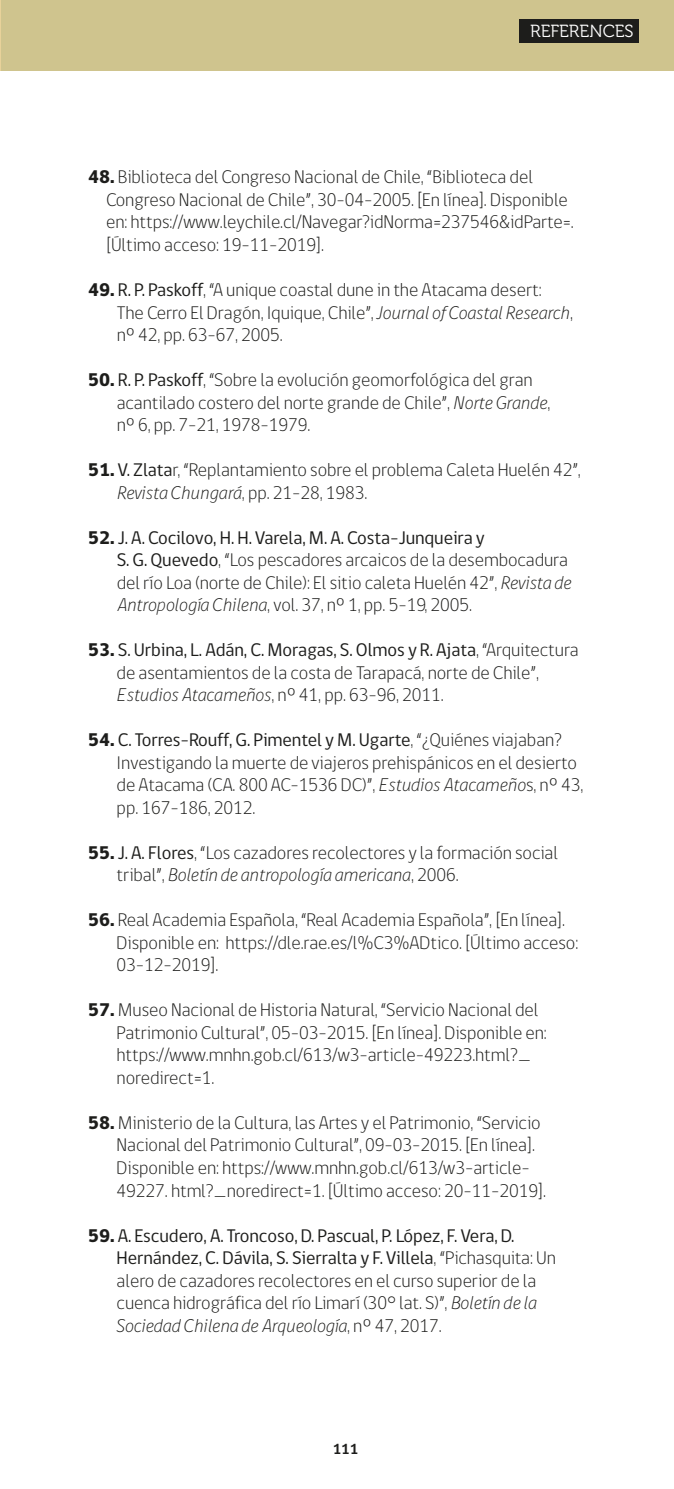
<style>
.page{position:relative;width:674px;height:1489px;background:#fff}
.page>*{position:absolute;margin:0;border:0;box-sizing:border-box;transform-origin:0 0}
.t1{font:300 18.75px/22.5px "gob CL";letter-spacing:-.005em;color:#1d1d1b}
.t2{font:italic 100 18.75px "Digna";letter-spacing:-.015em;color:#1d1d1b}
.t3{font:17.5px "Museo 300";color:#fff}
.t4{font:700 15px "gob CL";color:#1d1d1b}
.s1{font-weight:800}
.s2{font-weight:400}
.s3{font-family:"Digna";font-weight:100;font-style:italic}
.s4{font-family:"gob CL";font-weight:300;font-style:normal}
</style>
<div class="page">
<div style="left:0;top:0;width:673px;height:71px;background:#cfc48e"></div>
<div style="left:519px;top:19px;width:119px;height:24px;background:#1d1d1b"></div>
<p class="t3" style="left:529px;top:21px;width:105px">REFERENCES</p>
<p class="t1" style="left:106px;top:166px;width:469px;text-indent:-18px"><span class="s1">48.</span> Biblioteca del Congreso Nacional de Chile, “Biblioteca del Congreso Nacional de Chile”, 30-04-2005. [En línea]. Disponible en: https://www.leychile.cl/Navegar?idNorma=237546&amp;idParte=. [Último acceso: 19-11-2019].</p>
<p class="t1" style="left:117px;top:279px;width:457px;text-indent:-28px"><span class="s1">49.</span> <span class="s2">R. P. Paskoff</span>, “A unique coastal dune in the Atacama desert:<br>The Cerro El Dragón, Iquique, Chile”, <span class="s3">Journal of Coastal Research</span>, nº 42, pp. 63-67, 2005.</p>
<p class="t1" style="left:117px;top:369px;width:435px;text-indent:-28px"><span class="s1">50.</span> <span class="s2">R. P. Paskoff</span>, “Sobre la evolución geomorfológica del gran acantilado costero del norte grande de Chile”, <span class="s3">Norte Grande</span>, nº 6, pp. 7-21, 1978-1979.</p>
<p class="t1" style="left:88px;top:459px;width:494px"><span class="s1">51.</span> <span class="s2">V. Zlata</span>r, “Replantamiento sobre el problema Caleta Huelén 42”,</p>
<p class="t2" style="left:117px;top:482px;width:252px">Revista Chungará<span class="s4">, pp. 21-28, 1983.</span></p>
<p class="t1" style="left:117px;top:526px;width:456px;text-indent:-28px"><span class="s1">52.</span> <span class="s2">J. A. Cocilovo, H. H. Varela, M. A. Costa-Junqueira y<br>S. G. Quevedo</span>, “Los pescadores arcaicos de la desembocadura del río Loa (norte de Chile): El sitio caleta Huelén 42”, <span class="s3">Revista de Antropología Chilena</span>, vol. 37, nº 1, pp. 5-19, 2005.</p>
<p class="t1" style="left:117px;top:639px;width:463px;text-indent:-28px"><span class="s1">53.</span> <span class="s2">S. Urbina, L. Adán, C. Moragas, S. Olmos y R. Ajata</span>, “Arquitectura de asentamientos de la costa de Tarapacá, norte de Chile”,<br><span class="s3">Estudios Atacameños</span>, nº 41, pp. 63-96, 2011.</p>
<p class="t1" style="left:117px;top:729px;width:468px;text-indent:-28px"><span class="s1">54.</span> <span class="s2">C. Torres-Rouff, G. Pimentel y M. Ugarte</span>, “¿Quiénes viajaban?<br>Investigando la muerte de viajeros prehispánicos en el desierto de Atacama (CA. 800 AC-1536 DC)”, <span class="s3">Estudios Atacameño</span>s, nº 43, pp. 167-186, 2012.</p>
<p class="t1" style="left:88px;top:841px;width:471px"><span class="s1">55.</span> <span class="s2">J. A. Flores</span>, “Los cazadores recolectores y la formación social</p>
<p class="t2" style="left:117px;top:864px;width:343px"><span class="s4">tribal”,</span> Boletín de antropología americana<span class="s4">, 2006.</span></p>
<p class="t1" style="left:117px;top:909px;width:463px;text-indent:-28px"><span class="s1">56.</span> Real Academia Española, “Real Academia Española”, [En línea].<br>Disponible en: https://dle.rae.es/l%C3%ADtico. [Último acceso:<br>03-12-2019].</p>
<p class="t1" style="left:117px;top:999px;width:431px;text-indent:-28px"><span class="s1">57.</span> Museo Nacional de Historia Natural, “Servicio Nacional del Patrimonio Cultural”, 05-03-2015. [En línea]. Disponible en: https://www.mnhn.gob.cl/613/w3-article-49223.html?_ noredirect=1.</p>
<p class="t1" style="left:117px;top:1111px;width:430px;text-indent:-28px"><span class="s1">58.</span> Ministerio de la Cultura, las Artes y el Patrimonio, “Servicio Nacional del Patrimonio Cultural”, 09-03-2015. [En línea].<br>Disponible en: https://www.mnhn.gob.cl/613/w3-article-49227. html?_noredirect=1. [Último acceso: 20-11-2019].</p>
<p class="t1" style="left:117px;top:1224px;width:440px;text-indent:-28px"><span class="s1">59.</span> <span class="s2">A. Escudero, A. Troncoso, D. Pascual, P. López, F. Vera, D.<br>Hernández, C. Dávila, S. Sierralta y F. Villela</span>, “Pichasquita: Un alero de cazadores recolectores en el curso superior de la cuenca hidrográfica del río Limarí (30° lat. S)”, <span class="s3">Boletín de la</span></p>
<p class="t2" style="left:117px;top:1314px;width:326px">Sociedad Chilena de Arqueología<span class="s4">, nº 47, 2017.</span></p>
<p class="t4" style="left:332px;top:1438px;width:27px">111</p>
</div>
